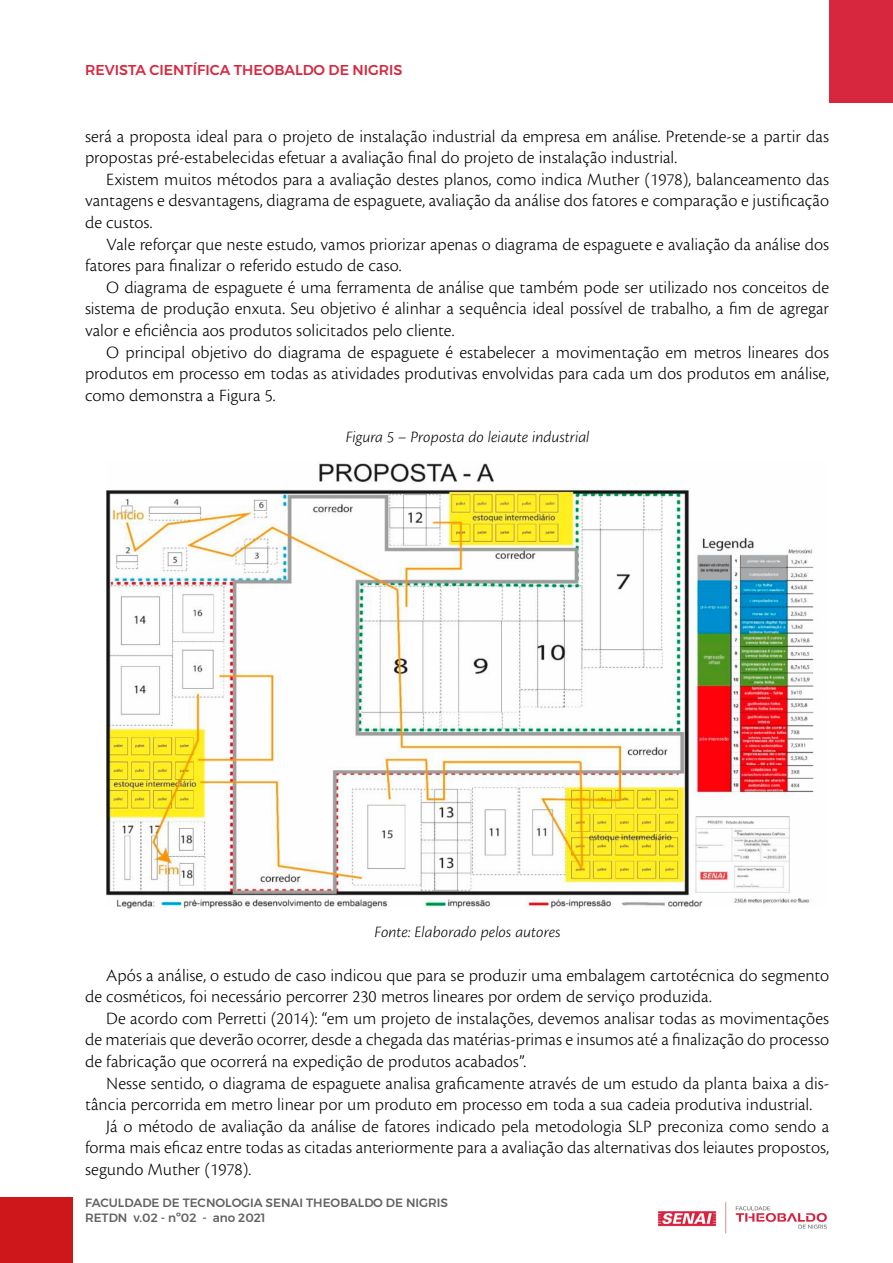
<style>
.page{position:relative;width:893px;height:1263px;background:#fff}
.page>*{position:absolute;margin:0;border:0;box-sizing:border-box;transform-origin:0 0}
.t1{font:18px/21.6px "Cronos Pro Lt Capt";color:#000;text-align:justify}
.t2{font:16.5px "Cronos Pro Lt Capt It";letter-spacing:-.005em;color:#000}
.t3{font:500 14.25px "Montserrat";color:#d7273e}
.t4{font:500 12px/14.4px "Montserrat";color:#646363}
</style>
<div class="page">
<div style="left:0;top:1198px;width:72px;height:65px;background:#cd171a"></div>
<div style="left:829px;top:0;width:64px;height:102px;background:#d7273e"></div>
<img style="left:658px;top:1202px;width:169px;height:32px">
<img style="left:106px;top:463px;width:708px;height:446px">
<p class="t3" style="left:85px;top:58px;width:319px">REVISTA CIENTÍFICA THEOBALDO DE NIGRIS</p>
<p class="t1" style="left:85px;top:125px;width:746px">será a proposta ideal para o projeto de instalação industrial da empresa em análise. Pretende-se a partir das propostas pré-estabelecidas efetuar a avaliação final do projeto de instalação industrial.</p>
<p class="t1" style="left:85px;top:168px;width:746px;text-indent:21px">Existem muitos métodos para a avaliação destes planos, como indica Muther (1978), balanceamento das vantagens e desvantagens, diagrama de espaguete, avaliação da análise dos fatores e comparação e justificação de custos.</p>
<p class="t1" style="left:85px;top:233px;width:746px;text-indent:21px">Vale reforçar que neste estudo, vamos priorizar apenas o diagrama de espaguete e avaliação da análise dos fatores para finalizar o referido estudo de caso.</p>
<p class="t1" style="left:85px;top:276px;width:746px;text-indent:21px">O diagrama de espaguete é uma ferramenta de análise que também pode ser utilizado nos conceitos de sistema de produção enxuta. Seu objetivo é alinhar a sequência ideal possível de trabalho, a fim de agregar valor e eficiência aos produtos solicitados pelo cliente.</p>
<p class="t1" style="left:85px;top:341px;width:746px;text-indent:21px">O principal objetivo do diagrama de espaguete é estabelecer a movimentação em metros lineares dos produtos em processo em todas as atividades produtivas envolvidas para cada um dos produtos em análise, como demonstra a Figura 5.</p>
<p class="t2" style="left:346px;top:428px;width:245px">Figura 5 – Proposta do leiaute industrial</p>
<p class="t2" style="left:375px;top:923px;width:188px">Fonte: Elaborado pelos autores</p>
<p class="t1" style="left:85px;top:964px;width:746px;text-indent:21px">Após a análise, o estudo de caso indicou que para se produzir uma embalagem cartotécnica do segmento de cosméticos, foi necessário percorrer 230 metros lineares por ordem de serviço produzida.</p>
<p class="t1" style="left:85px;top:1007px;width:746px;text-indent:21px">De acordo com Perretti (2014): “em um projeto de instalações, devemos analisar todas as movimentações de materiais que deverão ocorrer, desde a chegada das matérias-primas e insumos até a finalização do processo de fabricação que ocorrerá na expedição de produtos acabados”.</p>
<p class="t1" style="left:106px;top:1072px;width:724px">Nesse sentido, o diagrama de espaguete analisa graficamente através de um estudo da planta baixa a dis-</p>
<p class="t1" style="left:85px;top:1094px;width:729px">tância percorrida em metro linear por um produto em processo em toda a sua cadeia produtiva industrial.</p>
<p class="t1" style="left:106px;top:1115px;width:724px">Já o método de avaliação da análise de fatores indicado pela metodologia SLP preconiza como sendo a</p>
<p class="t1" style="left:85px;top:1137px;width:746px">forma mais eficaz entre todas as citadas anteriormente para a avaliação das alternativas dos leiautes propostos,</p>
<p class="t1" style="left:85px;top:1158px;width:168px">segundo Muther (1978).</p>
<p class="t4" style="left:85px;top:1196px;width:365px">FACULDADE DE TECNOLOGIA SENAI THEOBALDO DE NIGRIS<br>RETDN v.02 - nº02 - ano 2021</p>
</div>
